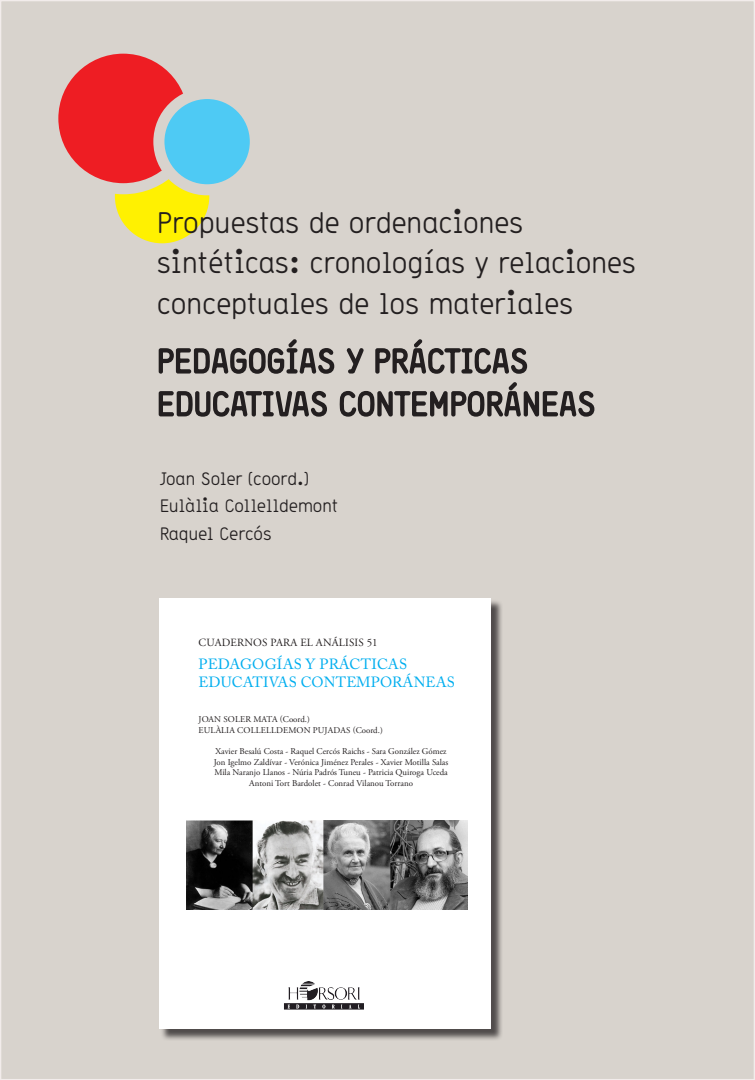
<style>
.page{position:relative;width:755px;height:1080px;background:#fff}
.page>*{position:absolute;margin:0;border:0;box-sizing:border-box;transform-origin:0 0}
.t1{font:29px/40.3px "Storno";letter-spacing:-.005em;color:#231f20}
.t2{font:17.5px "Storno";color:#231f20}
.t3{font:14.7px/17.7px "Adobe Caslon Pro";letter-spacing:.01em;color:#00aeef}
.t4{font:11px "Adobe Garamond Pro";letter-spacing:.015em;color:#231f20}
.t5{font:8.8px/10.6px "Adobe Garamond Pro";color:#231f20}
</style>
<div class="page">
<div style="left:1px;top:1px;width:752px;height:1079px;background:#d8d3cd"></div>
<svg style="left:109px;top:143px;width:106px;height:106px;background:#f9ed1b"></svg>
<div style="left:104px;top:138px;width:116px;height:116px;border:11px solid #d8d3cd;border-radius:50%"></div>
<div style="left:53px;top:49px;width:140px;height:139px;background:#ee1d23;border-radius:50%"></div>
<div style="left:47px;top:43px;width:152px;height:151px;border:11px solid #d8d3cd;border-radius:50%"></div>
<div style="left:159px;top:94px;width:95px;height:95px;background:#4ecaf4;border-radius:50%"></div>
<div style="left:153px;top:88px;width:108px;height:107px;border:11px solid #d8d3cd;border-radius:50%"></div>
<div style="left:160px;top:600px;width:342px;height:441px;background:#231f20;opacity:.75"></div>
<div style="left:159px;top:598px;width:331px;height:431px;background:#fff"></div>
<img style="left:187px;top:820px;width:280px;height:90px">
<img style="left:284px;top:982px;width:79px;height:28px">
<svg style="left:158px;top:339px;width:437px;height:78px"></svg>
<p class="t1" style="left:157px;top:201px;width:480px">Propuestas de ordenaciones sintéticas: cronologías y relaciones conceptuales de los materiales</p>
<p class="t2" style="left:159px;top:467px;width:151px">Joan Soler (coord.)</p>
<p class="t2" style="left:159px;top:495px;width:180px">Eulàlia Collelldemont</p>
<p class="t2" style="left:159px;top:522px;width:113px">Raquel Cercós</p>
<p class="t4" style="left:198px;top:636px;width:180px">CUADERNOS PARA EL ANÁLISIS 51</p>
<p class="t3" style="left:198px;top:655px;width:258px">PEDAGOGÍAS Y PRÁCTICAS<br>EDUCATIVAS CONTEMPORÁNEAS</p>
<p class="t5" style="left:198px;top:715px;width:186px">JOAN SOLER MATA (Coord.)<br>EULÀLIA COLLELLDEMON PUJADAS (Coord.)</p>
<p class="t5" style="left:214px;top:746px;width:236px;text-align:center">Xavier Besalú Costa - Raquel Cercós Raichs - Sara González Gómez Jon Igelmo Zaldívar - Verónica Jiménez Perales - Xavier Motilla Salas Mila Naranjo Llanos - Núria Padrós Tuneu - Patricia Quiroga Uceda Antoni Tort Bardolet - Conrad Vilanou Torrano</p>
</div>
